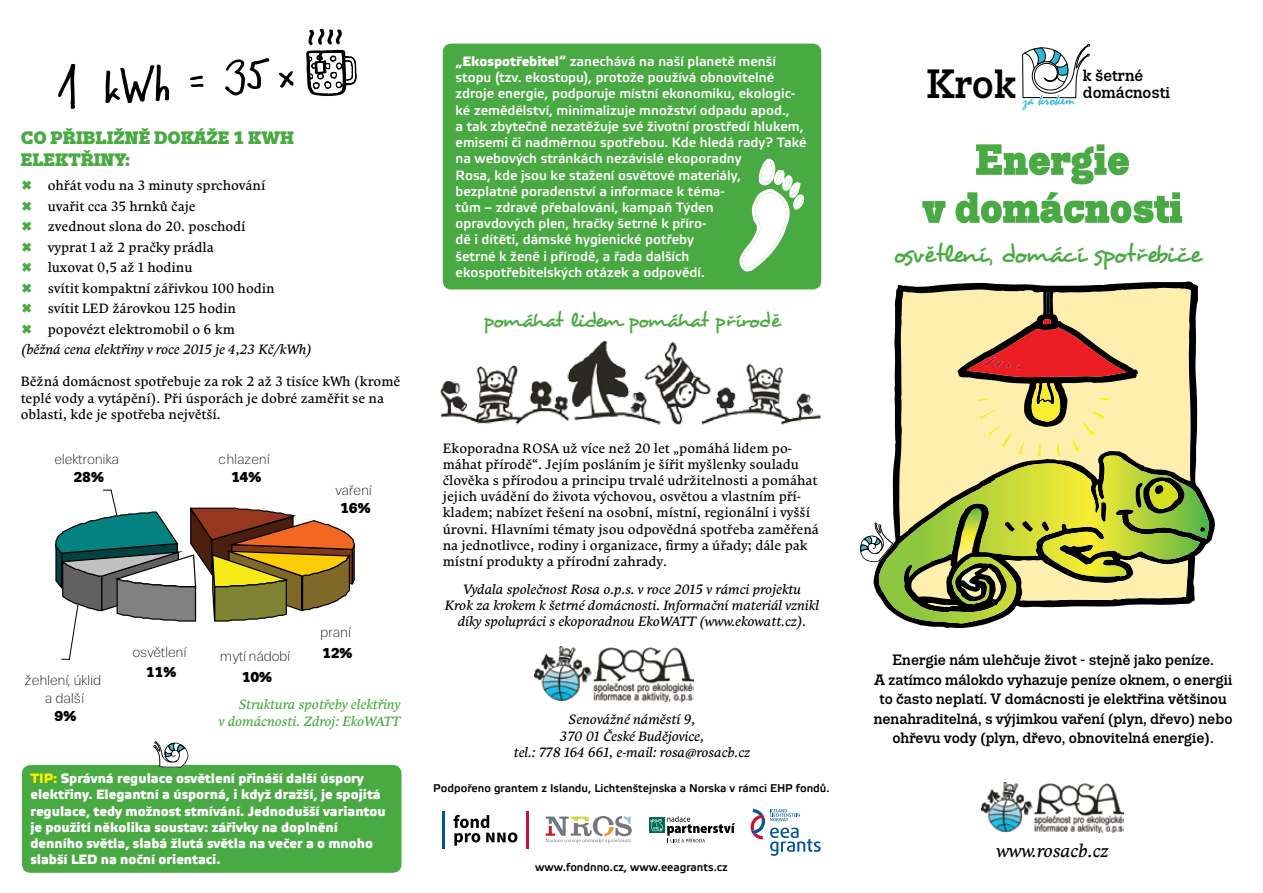
<style>
.page{position:relative;width:1263px;height:893px;background:#fff}
.page>*{position:absolute;margin:0;border:0;box-sizing:border-box;transform-origin:0 0}
.t1{font:500 40.8px "Trivia Slab";color:#000}
.t2{font:25.5px "Desyrel";letter-spacing:-.03em;color:#49a942}
.t3{font:21px "Desyrel";letter-spacing:-.065em;color:#49a942}
.t4{font:900 18px/21.6px "Trivia Slab";color:#49a942}
.t5{font:italic 18px "Comenia Serif Pro";color:#000}
.t6{font:500 16.35px "Trivia Slab";color:#000}
.t7{font:15.75px "Mistral";color:#2cbcd4}
.t8{font:500 15px/19.5px "Trivia Slab";color:#000;text-align:center}
.t9{font:300 14.4px/18.1px "Trivia Sans";letter-spacing:-.02em;color:#010101;text-align:center}
.t10{font:900 14.4px "Trivia Sans";letter-spacing:-.02em;color:#010101}
.t11{font:13.5px/16.2px "Comenia Serif Pro";color:#000}
.t12{font:500 13.5px/16.2px "Etelka";color:#fff}
.t13{font:italic 13.5px/16.2px "Comenia Serif Pro";color:#000;text-align:center}
.t14{font:500 13.5px/16.2px "Etelka";color:#fff}
.t15{font:italic 13.5px/16.2px "Comenia Serif Pro";color:#49a942;text-align:right}
.t16{font:500 11.25px "Etelka";color:#000}
.s1{color:#fff200}
.s2{font-style:inherit}
</style>
<div class="page">
<svg style="left:922px;top:192px;width:260px;height:32px"></svg>
<svg style="left:976px;top:144px;width:154px;height:40px"></svg>
<svg style="left:546px;top:816px;width:86px;height:27px"></svg>
<div style="left:649px;top:818px;width:15px;height:15px;background:#006f51"></div>
<svg style="left:650px;top:816px;width:85px;height:27px"></svg>
<svg style="left:750px;top:809px;width:71px;height:47px"></svg>
<svg style="left:453px;top:815px;width:64px;height:31px"></svg>
<hr style="left:442px;top:811px;width:2px;height:37px;background:#005695">
<hr style="left:526px;top:811px;width:2px;height:37px;background:#c41230">
<img style="left:981px;top:783px;width:143px;height:49px">
<svg style="left:1022px;top:43px;width:68px;height:56px"></svg>
<svg style="left:896px;top:281px;width:319px;height:323px"></svg>
<svg style="left:1200px;top:526px;width:5px;height:7px"></svg>
<svg style="left:860px;top:291px;width:328px;height:337px"></svg>
<div style="left:443px;top:44px;width:378px;height:245px;background:#49a942;border-radius:9px"></div>
<svg style="left:739px;top:158px;width:66px;height:114px"></svg>
<img style="left:534px;top:646px;width:159px;height:55px">
<img style="left:440px;top:341px;width:381px;height:84px">
<svg style="left:55px;top:489px;width:300px;height:171px"></svg>
<svg style="left:306px;top:29px;width:51px;height:67px"></svg>
<svg style="left:279px;top:71px;width:15px;height:17px"></svg>
<svg style="left:225px;top:58px;width:45px;height:38px"></svg>
<svg style="left:190px;top:75px;width:14px;height:12px"></svg>
<svg style="left:105px;top:64px;width:65px;height:39px"></svg>
<svg style="left:58px;top:64px;width:18px;height:45px"></svg>
<div style="left:22px;top:765px;width:379px;height:108px;background:#49a942;border-radius:9px"></div>
<svg style="left:153px;top:741px;width:36px;height:27px"></svg>
<h3 class="t4" style="left:21px;top:128px;width:275px">CO PŘIBLIŽNĚ DOKÁŽE 1 KWH<br>ELEKTŘINY:</h3>
<p class="t11" style="left:48px;top:175px;width:228px;line-height:20.4px">ohřát vodu na 3 minuty sprchování uvařit cca 35 hrnků čaje<br>zvednout slona do 20. poschodí vyprat 1 až 2 pračky prádla<br>luxovat 0,5 až 1 hodinu<br>svítit kompaktní zářivkou 100 hodin svítit LED žárovkou 125 hodin popovézt elektromobil o 6 km</p>
<p class="t13" style="left:21px;top:341px;width:293px">(běžná cena elektřiny v roce 2015 je 4,23 Kč/kWh)</p>
<p class="t11" style="left:21px;top:373px;width:381px">Běžná domácnost spotřebuje za rok 2 až 3 tisíce kWh (kromě teplé vody a vytápění). Při úsporách je dobré zaměřit se na oblasti, kde je spotřeba největší.</p>
<p class="t9" style="left:54px;top:450px;width:66px">elektronika</p>
<p class="t10" style="left:74px;top:469px;width:32px">28%</p>
<p class="t9" style="left:219px;top:450px;width:53px">chlazení</p>
<p class="t10" style="left:231px;top:469px;width:32px">14%</p>
<p class="t9" style="left:335px;top:481px;width:38px">vaření</p>
<p class="t10" style="left:340px;top:500px;width:32px">16%</p>
<p class="t9" style="left:320px;top:623px;width:33px">praní</p>
<p class="t9" style="left:133px;top:644px;width:56px">osvětlení</p>
<p class="t10" style="left:146px;top:664px;width:32px">11%</p>
<p class="t9" style="left:220px;top:647px;width:72px">mytí nádobí</p>
<p class="t10" style="left:322px;top:645px;width:32px">12%</p>
<p class="t10" style="left:242px;top:669px;width:32px">10%</p>
<p class="t9" style="left:25px;top:671px;width:78px">žehlení, úklid a další</p>
<p class="t10" style="left:54px;top:708px;width:24px">9%</p>
<p class="t15" style="left:219px;top:696px;width:183px">Struktura spotřeby elektřiny<br>v domácnosti. Zdroj: EkoWATT</p>
<p class="t14" style="left:30px;top:771px;width:357px"><span class="s1">TIP:</span> Správná regulace osvětlení přináší další úspory elektřiny. Elegantní a úsporná, i když dražší, je spojitá regulace, tedy možnost stmívání. Jednodušší variantou je použití několika soustav: zářivky na doplnění denního světla, slabá žlutá světla na večer a o mnoho slabší LED na noční orientaci.</p>
<p class="t12" style="left:455px;top:54px;width:353px"><span class="s2">„Ekospotřebitel“</span> zanechává na naší planetě menší stopu (tzv. ekostopu), protože používá obnovitelné zdroje energie, podporuje místní ekonomiku, ekologic&shy;ké zemědělství, minimalizuje množství odpadu apod.,<br>a tak zbytečně nezatěžuje své životní prostředí hlukem, emisemi či nadměrnou spotřebou. Kde hledá rady? Také na webových stránkách nezávislé ekoporadny<br>Rosa, kde jsou ke stažení osvětové materiály,<br>bezplatné poradenství a informace k téma-<br>tům – zdravé přebalování, kampaň Týden<br>opravdových plen, hračky šetrné k příro-<br>dě i dítěti, dámské hygienické potřeby<br>šetrné k ženě i přírodě, a řada dalších ekospotřebitelských otázek a odpovědí.</p>
<h3 class="t3" style="left:483px;top:307px;width:299px">pomáhat lidem pomáhat přírodě</h3>
<p class="t11" style="left:443px;top:440px;width:378px">Ekoporadna ROSA už více než 20 let „pomáhá lidem po&shy;máhat přírodě“. Jejím posláním je šířit myšlenky souladu člověka s přírodou a principu trvalé udržitelnosti a pomáhat jejich uvádění do života výchovou, osvětou a vlastním pří&shy;kladem; nabízet řešení na osobní, místní, regionální i vyšší úrovni. Hlavními tématy jsou odpovědná spotřeba zaměřená na jednotlivce, rodiny i organizace, firmy a úřady; dále pak místní produkty a přírodní zahrady.</p>
<p class="t13" style="left:445px;top:581px;width:376px">Vydala společnost Rosa o.p.s. v roce 2015 v rámci projektu<br>Krok za krokem k šetrné domácnosti. Informační materiál vznikl díky spolupráci s ekoporadnou EkoWATT (www.ekowatt.cz).</p>
<p class="t13" style="left:514px;top:711px;width:238px">Senovážné náměstí 9,<br>370 01 České Budějovice,<br>tel.: 778 164 661, e-mail: rosa@rosacb.cz</p>
<p class="t16" style="left:433px;top:781px;width:398px">Podpořeno grantem z Islandu, Lichtenštejnska a Norska v rámci EHP fondů.</p>
<p class="t16" style="left:535px;top:860px;width:194px">www.fondnno.cz, www.eeagrants.cz</p>
<h1 class="t1" style="left:926px;top:62px;width:91px">Krok</h1>
<p class="t7" style="left:1023px;top:91px;width:53px">za krokem</p>
<p class="t6" style="left:1083px;top:67px;width:62px">k šetrné</p>
<p class="t6" style="left:1083px;top:84px;width:88px">domácnosti</p>
<h2 class="t2" style="left:893px;top:238px;width:310px">osvětlení, domácí spotřebiče</h2>
<p class="t8" style="left:874px;top:651px;width:360px">Energie nám ulehčuje život - stejně jako peníze.<br>A zatímco málokdo vyhazuje peníze oknem, o energii to často neplatí. V domácnosti je elektřina většinou nenahraditelná, s výjimkou vaření (plyn, dřevo) nebo ohřevu vody (plyn, dřevo, obnovitelná energie).</p>
<h3 class="t5" style="left:996px;top:837px;width:114px">www.rosacb.cz</h3>
</div>
